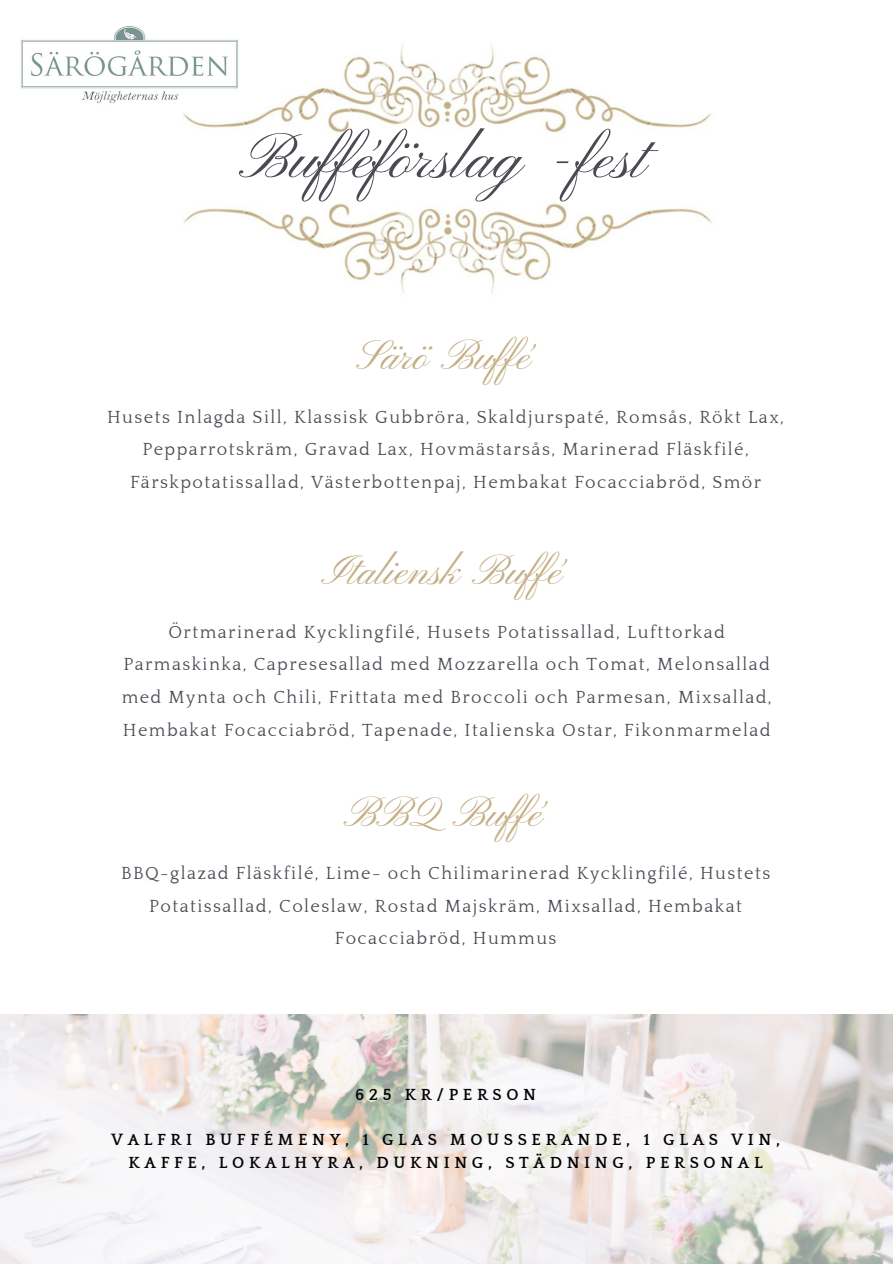
<style>
.page{position:relative;width:893px;height:1264px;background:#fff}
.page>*{position:absolute;margin:0;border:0;box-sizing:border-box;transform-origin:0 0}
.t1{font:63px "Pinyon Script";color:#4c4953}
.t2{font:42px "Pinyon Script";color:#c4ae85}
.t3{font:18px/32.7px "Quattrocento";letter-spacing:.08em;color:#4c4953;text-align:center}
.t4{font:700 16.5px/22.5px "Quattrocento";letter-spacing:.28em;color:#020203;text-align:center}
</style>
<div class="page">
<img style="left:183px;top:44px;width:529px;height:89px">
<img style="left:184px;top:203px;width:528px;height:90px">
<img style="left:0;top:1014px;width:892px;height:249px">
<img style="left:21px;top:26px;width:221px;height:80px">
<h1 class="t1" style="left:244px;top:123px;width:405px">Bufféförslag -fest</h1>
<p class="t2" style="left:359px;top:333px;width:175px">Särö Bufé</p>
<h2 class="t3" style="left:107px;top:401px;width:678px">Husets Inlagda Sill, Klassisk Gubbröra, Skaldjurspaté, Romsås, Rökt Lax,<br>Pepparrotskräm, Gravad Lax, Hovmästarsås, Marinerad Fläskfilé,<br>Färskpotatissallad, Västerbottenpaj, Hembakat Focacciabröd, Smör</h2>
<p class="t2" style="left:328px;top:547px;width:237px">Italiensk Bufé</p>
<h2 class="t3" style="left:122px;top:616px;width:651px">Örtmarinerad Kycklingfilé, Husets Potatissallad, Lufttorkad Parmaskinka, Capresesallad med Mozzarella och Tomat, Melonsallad med Mynta och Chili, Frittata med Broccoli och Parmesan, Mixsallad, Hembakat Focacciabröd, Tapenade, Italienska Ostar, Fikonmarmelad</h2>
<p class="t2" style="left:347px;top:789px;width:198px">BBQ Bufé</p>
<p class="t3" style="left:121px;top:857px;width:650px">BBQ-glazad Fläskfilé, Lime- och Chilimarinerad Kycklingfilé, Hustets<br>Potatissallad, Coleslaw, Rostad Majskräm, Mixsallad, Hembakat<br>Focacciabröd, Hummus</p>
<p class="t4" style="left:355px;top:1084px;width:182px">625 KR/PERSON</p>
<h2 class="t4" style="left:111px;top:1129px;width:670px">VALFRI BUFFÉMENY, 1 GLAS MOUSSERANDE, 1 GLAS VIN,<br>KAFFE, LOKALHYRA, DUKNING, STÄDNING, PERSONAL</h2>
</div>
